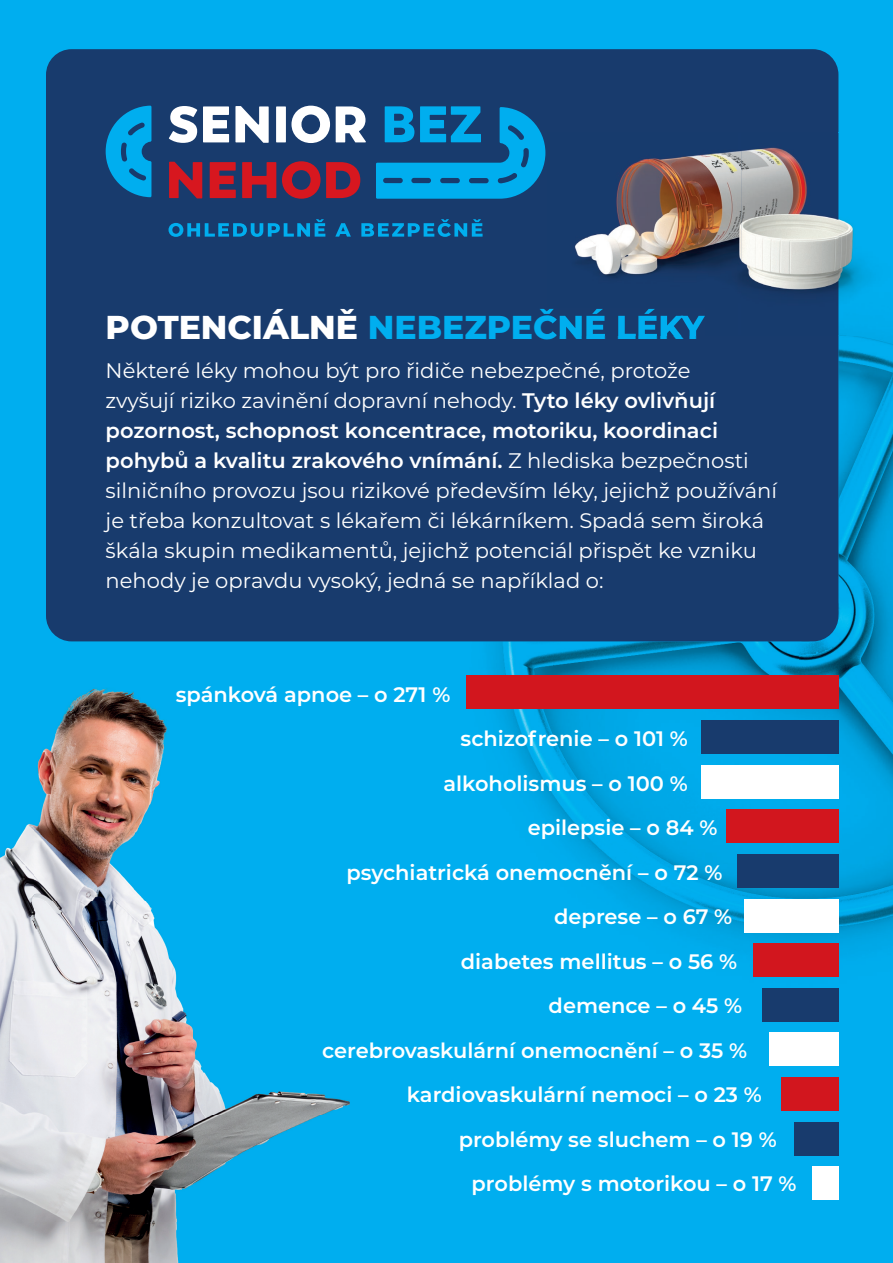
<style>
.page{position:relative;width:893px;height:1263px;background:#00aeef}
.page>*{position:absolute;margin:0;border:0;box-sizing:border-box;transform-origin:0 0}
.t1{font:800 33px "Montserrat";color:#00aeef}
.t2{font:21px/30px "Montserrat";color:#fff}
.t3{font:600 21px "Montserrat";color:#fff}
.s1{color:#fff}
.s2{font-weight:600}
</style>
<div class="page">
<img style="left:799px;top:336px;width:94px;height:610px">
<img style="left:332px;top:641px;width:467px;height:302px">
<div style="left:46px;top:49px;width:792px;height:592px;background:#183b6d;border-radius:26px"></div>
<svg style="left:106px;top:106px;width:45px;height:91px"></svg>
<svg style="left:169px;top:106px;width:197px;height:37px"></svg>
<svg style="left:376px;top:106px;width:169px;height:93px"></svg>
<svg style="left:169px;top:161px;width:191px;height:38px"></svg>
<svg style="left:168px;top:219px;width:315px;height:18px"></svg>
<img style="left:550px;top:133px;width:321px;height:203px">
<img style="left:547px;top:309px;width:158px;height:27px">
<img style="left:35px;top:688px;width:148px;height:320px">
<img style="left:0;top:823px;width:35px;height:440px">
<img style="left:34px;top:1008px;width:316px;height:255px">
<img style="left:332px;top:688px;width:18px;height:402px">
<div style="left:466px;top:675px;width:373px;height:34px;background:#d2161e"></div>
<div style="left:701px;top:720px;width:138px;height:34px;background:#183b6d"></div>
<div style="left:701px;top:765px;width:138px;height:34px;background:#fff"></div>
<div style="left:726px;top:809px;width:113px;height:34px;background:#d2161e"></div>
<div style="left:737px;top:854px;width:102px;height:34px;background:#183b6d"></div>
<div style="left:744px;top:898px;width:95px;height:34px;background:#fff"></div>
<div style="left:753px;top:943px;width:86px;height:34px;background:#d2161e"></div>
<div style="left:762px;top:988px;width:77px;height:34px;background:#183b6d"></div>
<div style="left:769px;top:1032px;width:70px;height:34px;background:#fff"></div>
<div style="left:781px;top:1077px;width:58px;height:34px;background:#d2161e"></div>
<div style="left:794px;top:1122px;width:45px;height:33px;background:#183b6d"></div>
<div style="left:812px;top:1166px;width:27px;height:34px;background:#fff"></div>
<p class="t1" style="left:106px;top:303px;width:600px"><span class="s1">POTENCIÁLNĚ</span> NEBEZPEČNÉ LÉKY</p>
<p class="t2" style="left:106px;top:354px;width:673px">Některé léky mohou být pro řidiče nebezpečné, protože<br>zvyšují riziko zavinění dopravní nehody. <span class="s2">Tyto léky ovlivňují pozornost, schopnost koncentrace, motoriku, koordinaci pohybů a kvalitu zrakového vnímání.</span> Z hlediska bezpečnosti silničního provozu jsou rizikové především léky, jejichž používání je třeba konzultovat s lékařem či lékárníkem. Spadá sem široká škála skupin medikamentů, jejichž potenciál přispět ke vzniku nehody je opravdu vysoký, jedná se například o:</p>
<p class="t3" style="left:176px;top:680px;width:276px">spánková apnoe – o 271 %</p>
<p class="t3" style="left:461px;top:724px;width:229px">schizofrenie – o 101 %</p>
<p class="t3" style="left:443px;top:768px;width:246px">alkoholismus – o 100 %</p>
<p class="t3" style="left:528px;top:813px;width:191px">epilepsie – o 84 %</p>
<p class="t3" style="left:346px;top:857px;width:377px">psychiatrická onemocnění – o 72 %</p>
<p class="t3" style="left:554px;top:902px;width:180px">deprese – o 67 %</p>
<p class="t3" style="left:461px;top:946px;width:278px">diabetes mellitus – o 56 %</p>
<p class="t3" style="left:549px;top:991px;width:195px">demence – o 45 %</p>
<p class="t3" style="left:322px;top:1035px;width:426px">cerebrovaskulární onemocnění – o 35 %</p>
<p class="t3" style="left:407px;top:1080px;width:357px">kardiovaskulární nemoci – o 23 %</p>
<p class="t3" style="left:459px;top:1124px;width:320px">problémy se sluchem – o 19 %</p>
<p class="t3" style="left:472px;top:1169px;width:326px">problémy s motorikou – o 17 %</p>
</div>
